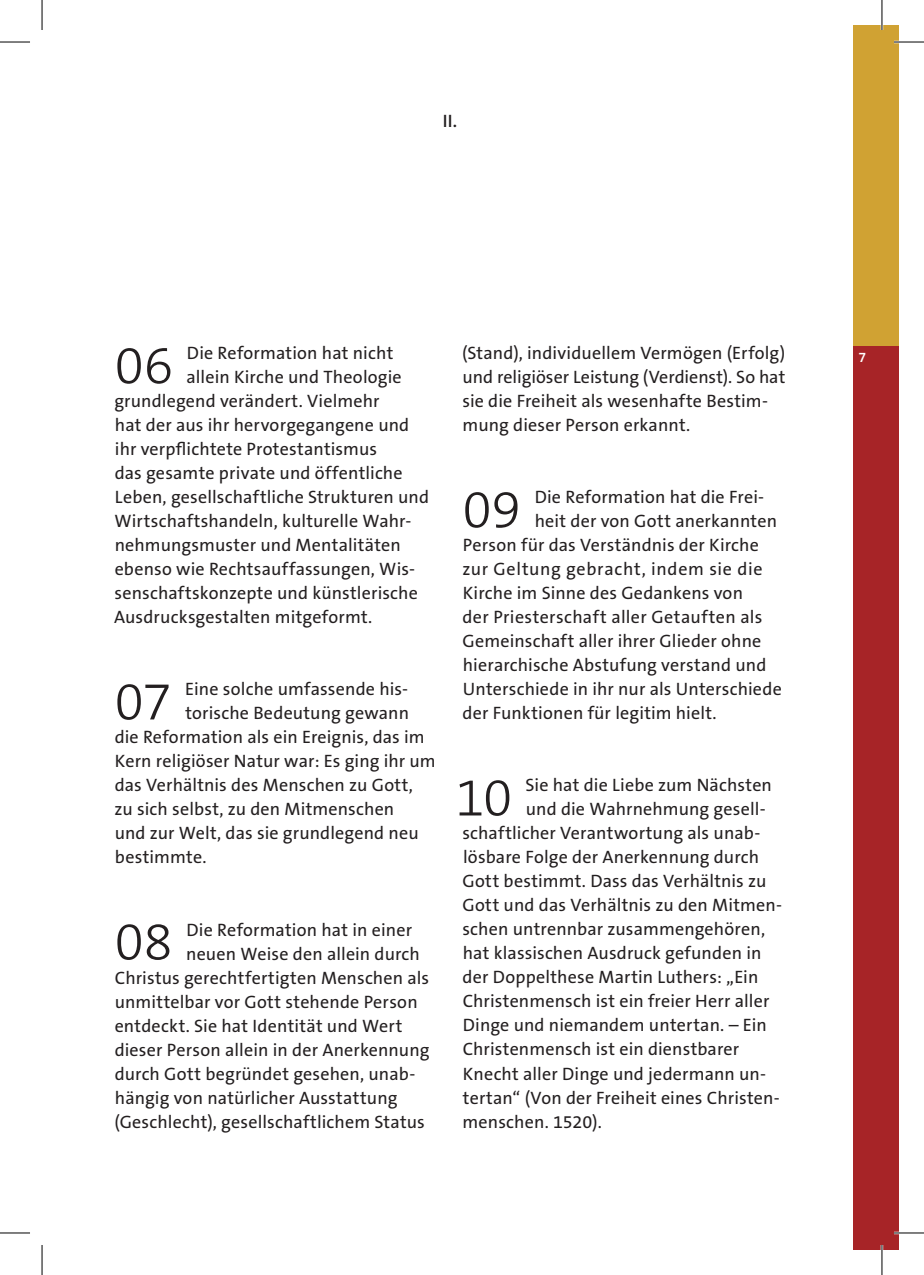
<style>
.page{position:relative;width:924px;height:1275px;background:#fff}
.page>*{position:absolute;margin:0;border:0;box-sizing:border-box;transform-origin:0 0}
.t1{font:300 53.6px "The Sans B3";letter-spacing:-.01em;color:#231f20}
.t2{font:18px/24px "The Sans B5 Plain";letter-spacing:.01em;color:#231f20}
.t3{font:18px "The Sans B5 Plain";letter-spacing:.04em;color:#231f20}
.t4{font:600 18px "The Sans B6";color:#231f20}
.t5{font:600 14px "The Sans B6";color:#fff}
</style>
<div class="page">
<div style="left:853px;top:346px;width:45px;height:904px;background:#a72427"></div>
<div style="left:853px;top:25px;width:45px;height:321px;background:#d0a233"></div>
<hr style="left:893px;top:41px;width:30px;height:2px;background:#fff">
<hr style="left:893px;top:1231px;width:30px;height:3px;background:#fff">
<hr style="left:880px;top:0;width:2px;height:30px;background:#fff">
<hr style="left:880px;top:1245px;width:2px;height:30px;background:#fff">
<hr style="left:0;top:42px;width:30px;height:1px;background:#000">
<hr style="left:893px;top:42px;width:30px;height:1px;background:#000">
<hr style="left:0;top:1232px;width:30px;height:1px;background:#000">
<hr style="left:893px;top:1232px;width:30px;height:1px;background:#000">
<hr style="left:42px;top:0;width:1px;height:30px;background:#000">
<hr style="left:42px;top:1245px;width:1px;height:30px;background:#000">
<hr style="left:881px;top:0;width:1px;height:30px;background:#000">
<hr style="left:881px;top:1245px;width:1px;height:30px;background:#000">
<p class="t4" style="left:442px;top:112px;width:16px">II.</p>
<h1 class="t1" style="left:114px;top:338px;width:60px">06</h1>
<p class="t2" style="left:187px;top:342px;width:208px">Die Reformation hat nicht</p>
<p class="t2" style="left:186px;top:366px;width:217px">allein Kirche und Theologie</p>
<p class="t2" style="left:114px;top:390px;width:266px">grundlegend verändert. Vielmehr</p>
<p class="t2" style="left:115px;top:414px;width:296px">hat der aus ihr hervorgegangene und</p>
<p class="t2" style="left:115px;top:438px;width:263px">ihr verpflichtete Protestantismus</p>
<p class="t2" style="left:115px;top:462px;width:289px">das gesamte private und öffentliche</p>
<p class="t2" style="left:115px;top:486px;width:315px">Leben, gesellschaftliche Strukturen und</p>
<p class="t2" style="left:114px;top:510px;width:298px">Wirtschaftshandeln, kulturelle Wahr-</p>
<p class="t2" style="left:115px;top:534px;width:287px">nehmungsmuster und Mentalitäten</p>
<p class="t2" style="left:115px;top:558px;width:302px">ebenso wie Rechtsauffassungen, Wis-</p>
<p class="t2" style="left:114px;top:582px;width:305px">senschaftskonzepte und künstlerische</p>
<p class="t2" style="left:114px;top:606px;width:259px">Ausdrucksgestalten mitgeformt.</p>
<h1 class="t1" style="left:114px;top:674px;width:59px">07</h1>
<p class="t2" style="left:185px;top:678px;width:224px">Eine solche umfassende his-</p>
<p class="t2" style="left:185px;top:702px;width:225px">torische Bedeutung gewann</p>
<p class="t2" style="left:115px;top:726px;width:311px">die Reformation als ein Ereignis, das im</p>
<p class="t2" style="left:115px;top:750px;width:322px">Kern religiöser Natur war: Es ging ihr um</p>
<p class="t2" style="left:115px;top:774px;width:300px">das Verhältnis des Menschen zu Gott,</p>
<p class="t2" style="left:114px;top:798px;width:281px">zu sich selbst, zu den Mitmenschen</p>
<p class="t2" style="left:115px;top:822px;width:305px">und zur Welt, das sie grundlegend neu</p>
<p class="t2" style="left:115px;top:846px;width:93px">bestimmte.</p>
<h1 class="t1" style="left:114px;top:914px;width:60px">08</h1>
<p class="t2" style="left:186px;top:918px;width:227px">Die Reformation hat in einer</p>
<p class="t2" style="left:186px;top:942px;width:235px">neuen Weise den allein durch</p>
<p class="t2" style="left:115px;top:966px;width:316px">Christus gerechtfertigten Menschen als</p>
<p class="t2" style="left:115px;top:990px;width:304px">unmittelbar vor Gott stehende Person</p>
<p class="t2" style="left:115px;top:1014px;width:289px">entdeckt. Sie hat Identität und Wert</p>
<p class="t2" style="left:115px;top:1038px;width:316px">dieser Person allein in der Anerkennung</p>
<p class="t2" style="left:115px;top:1062px;width:302px">durch Gott begründet gesehen, unab-</p>
<p class="t2" style="left:115px;top:1086px;width:284px">hängig von natürlicher Ausstattung</p>
<p class="t2" style="left:114px;top:1110px;width:312px">(Geschlecht), gesellschaftlichem Status</p>
<p class="t2" style="left:462px;top:342px;width:324px">(Stand), individuellem Vermögen (Erfolg) und religiöser Leistung (Verdienst). So hat sie die Freiheit als wesenhafte Bestim&shy;mung dieser Person erkannt.</p>
<h1 class="t1" style="left:462px;top:482px;width:60px">09</h1>
<p class="t2" style="left:534px;top:486px;width:231px">Die Reformation hat die Frei-</p>
<p class="t2" style="left:534px;top:510px;width:244px">heit der von Gott anerkannten</p>
<p class="t2" style="left:462px;top:534px;width:297px">Person für das Verständnis der Kirche</p>
<p class="t3" style="left:462px;top:560px;width:301px">zur Geltung gebracht, indem sie die</p>
<p class="t2" style="left:462px;top:582px;width:281px">Kirche im Sinne des Gedankens von</p>
<p class="t2" style="left:462px;top:606px;width:301px">der Priesterschaft aller Getauften als</p>
<p class="t2" style="left:462px;top:630px;width:300px">Gemeinschaft aller ihrer Glieder ohne</p>
<p class="t2" style="left:462px;top:654px;width:305px">hierarchische Abstufung verstand und</p>
<p class="t2" style="left:462px;top:678px;width:320px">Unterschiede in ihr nur als Unterschiede</p>
<p class="t2" style="left:462px;top:702px;width:255px">der Funktionen für legitim hielt.</p>
<h1 class="t1" style="left:455px;top:770px;width:59px">10</h1>
<p class="t2" style="left:525px;top:774px;width:248px">Sie hat die Liebe zum Nächsten</p>
<p class="t2" style="left:525px;top:798px;width:241px">und die Wahrnehmung gesell-</p>
<p class="t2" style="left:462px;top:822px;width:299px">schaftlicher Verantwortung als unab-</p>
<p class="t2" style="left:463px;top:846px;width:297px">lösbare Folge der Anerkennung durch</p>
<p class="t2" style="left:462px;top:870px;width:305px">Gott bestimmt. Dass das Verhältnis zu</p>
<p class="t2" style="left:462px;top:894px;width:321px">Gott und das Verhältnis zu den Mitmen-</p>
<p class="t2" style="left:462px;top:918px;width:304px">schen untrennbar zusammengehören,</p>
<p class="t2" style="left:462px;top:942px;width:300px">hat klassischen Ausdruck gefunden in</p>
<p class="t2" style="left:462px;top:966px;width:297px">der Doppelthese Martin Luthers: „Ein</p>
<p class="t2" style="left:462px;top:990px;width:308px">Christenmensch ist ein freier Herr aller</p>
<p class="t2" style="left:462px;top:1014px;width:305px">Dinge und niemandem untertan. – Ein</p>
<p class="t2" style="left:462px;top:1038px;width:278px">Christenmensch ist ein dienstbarer</p>
<p class="t2" style="left:462px;top:1062px;width:305px">Knecht aller Dinge und jedermann un-</p>
<p class="t2" style="left:462px;top:1086px;width:318px">tertan“ (Von der Freiheit eines Christen-</p>
<p class="t2" style="left:462px;top:1110px;width:141px">menschen. 1520).</p>
<p class="t5" style="left:858px;top:350px;width:9px">7</p>
</div>
